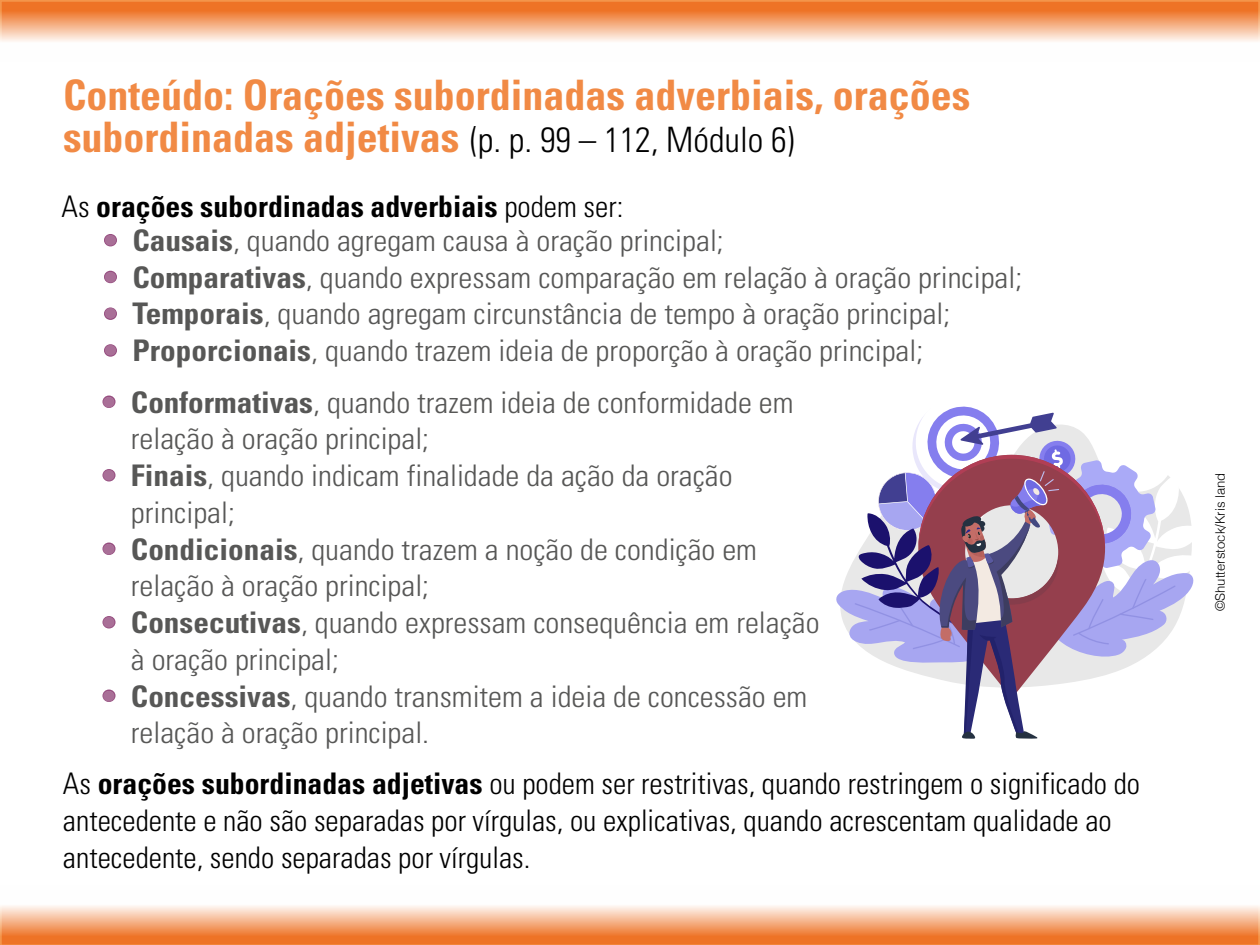
<style>
.page{position:relative;width:1260px;height:945px;background:#fff}
.page>*{position:absolute;margin:0;border:0;box-sizing:border-box;transform-origin:0 0}
.t1{font:700 condensed 42px/42px "Univers LT Std";color:#f18a45}
.t2{font:300 condensed 29.75px/36.8px "Univers LT Std";color:#575756;scale:1.05 1}
.t3{font:300 condensed 29.75px/36.8px "Univers LT Std";color:#000}
.t4{font:700 condensed 29.75px "Univers LT Std";color:#000}
.t5{font:300 13.12px "Helvetica";color:#000}
.s1{font-weight:300;font-size:35px;color:#000}
.s2{font-weight:300}
.s3{font-stretch:normal;color:#a96f97}
.s4{font-weight:700}
</style>
<div class="page">
<svg style="left:0;top:0;width:1260px;height:42px;background:#f4a675"></svg>
<svg style="left:0;top:906px;width:1260px;height:39px;background:#f4a676"></svg>
<svg style="left:836px;top:406px;width:358px;height:333px"></svg>
<div style="left:104px;top:234px;width:13px;height:12px;border:2px solid #964c7f;border-radius:50%"></div>
<div style="left:104px;top:271px;width:13px;height:12px;border:2px solid #964c7f;border-radius:50%"></div>
<div style="left:104px;top:307px;width:13px;height:13px;border:2px solid #964c7f;border-radius:50%"></div>
<div style="left:104px;top:344px;width:13px;height:13px;border:2px solid #964c7f;border-radius:50%"></div>
<div style="left:103px;top:396px;width:13px;height:12px;border:2px solid #964c7f;border-radius:50%"></div>
<div style="left:103px;top:469px;width:13px;height:12px;border:2px solid #964c7f;border-radius:50%"></div>
<div style="left:103px;top:543px;width:13px;height:12px;border:2px solid #964c7f;border-radius:50%"></div>
<div style="left:103px;top:616px;width:13px;height:12px;border:2px solid #964c7f;border-radius:50%"></div>
<div style="left:103px;top:690px;width:13px;height:12px;border:2px solid #964c7f;border-radius:50%"></div>
<h1 class="t1" style="left:63px;top:74px;width:909px">Conteúdo: Orações subordinadas adverbiais, orações subordinadas adjetivas <span class="s1">(p. p. 99 – 112, Módulo 6)</span></h1>
<p class="t4" style="left:62px;top:188px;width:563px"><span class="s2">As</span> orações subordinadas adverbiais <span class="s2">podem ser:</span></p>
<p class="t2" style="left:103px;top:222px;width:593px"><span class="s3">•</span> <span class="s4">Causais</span>, quando agregam causa à oração principal;</p>
<p class="t2" style="left:103px;top:259px;width:877px"><span class="s3">•</span> <span class="s4">Comparativas</span>, quando expressam comparação em relação à oração principal;</p>
<p class="t2" style="left:103px;top:296px;width:809px"><span class="s3">•</span> <span class="s4">Temporais</span>, quando agregam circunstância de tempo à oração principal;</p>
<p class="t2" style="left:103px;top:332px;width:783px"><span class="s3">•</span> <span class="s4">Proporcionais</span>, quando trazem ideia de proporção à oração principal;</p>
<p class="t2" style="left:131px;top:384px;width:633px;text-indent:-30px"><span class="s3">•</span> <span class="s4">Conformativas</span>, quando trazem ideia de conformidade em relação à oração principal;</p>
<p class="t2" style="left:131px;top:457px;width:575px;text-indent:-30px"><span class="s3">•</span> <span class="s4">Finais</span>, quando indicam finalidade da ação da oração principal;</p>
<p class="t2" style="left:131px;top:531px;width:598px;text-indent:-30px"><span class="s3">•</span> <span class="s4">Condicionais</span>, quando trazem a noção de condição em relação à oração principal;</p>
<p class="t2" style="left:131px;top:604px;width:657px;text-indent:-30px"><span class="s3">•</span> <span class="s4">Consecutivas</span>, quando expressam consequência em relação à oração principal;</p>
<p class="t2" style="left:131px;top:678px;width:646px;text-indent:-30px"><span class="s3">•</span> <span class="s4">Concessivas</span>, quando transmitem a ideia de concessão em relação à oração principal.</p>
<p class="t3" style="left:63px;top:765px;width:1079px">As <span class="s4">orações subordinadas adjetivas</span> ou podem ser restritivas, quando restringem o significado do antecedente e não são separadas por vírgulas, ou explicativas, quando acrescentam qualidade ao antecedente, sendo separadas por vírgulas.</p>
<p class="t5" style="left:1209px;top:611px;width:140px;rotate:-90deg">©Shutterstock/Kris land</p>
</div>
